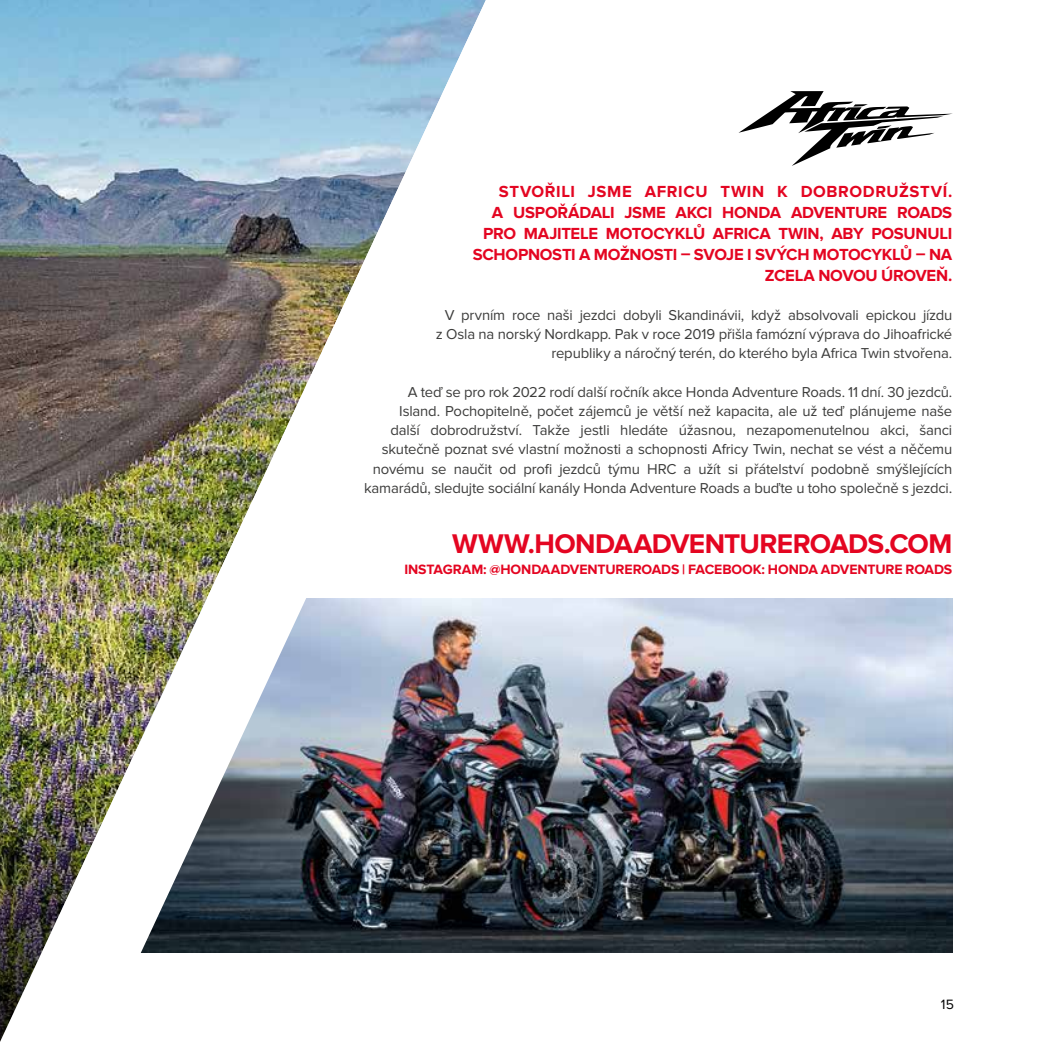
<style>
.page{position:relative;width:1042px;height:1042px;background:#fff}
.page>*{position:absolute;margin:0;border:0;box-sizing:border-box;transform-origin:0 0}
.t1{font:700 28px "Proxima Nova";letter-spacing:-.025em;color:#e40521}
.t2{font:700 16.62px/21px "Proxima Nova";letter-spacing:-.015em;color:#e40521;text-align:right}
.t3{font:14.88px/19.2px "Proxima Nova";letter-spacing:-.01em;color:#3c3c3b;text-align:right}
.t4{font:700 14px "Proxima Nova";letter-spacing:-.005em;color:#e40521}
.t5{font:14px "Proxima Nova";color:#000}
.s1{font-size:15.75px}
</style>
<div class="page">
<img style="left:585px;top:599px;width:367px;height:353px">
<svg style="left:738px;top:91px;width:215px;height:75px"></svg>
<img style="left:0;top:0;width:585px;height:1042px">
<p class="t2" style="left:473px;top:181px;width:481px">STVOŘILI JSME AFRICU TWIN K DOBRODRUŽSTVÍ.<br>A USPOŘÁDALI JSME AKCI HONDA ADVENTURE ROADS PRO MAJITELE MOTOCYKLŮ AFRICA TWIN, ABY POSUNULI SCHOPNOSTI A MOŽNOSTI – SVOJE I SVÝCH MOTOCYKLŮ – NA ZCELA NOVOU ÚROVEŇ.</p>
<p class="t3" style="left:436px;top:305px;width:518px">V prvním roce naši jezdci dobyli Skandinávii, když absolvovali epickou jízdu z Osla na norský Nordkapp. Pak v roce 2019 přišla famózní výprava do Jihoafrické republiky a náročný terén, do kterého byla Africa Twin stvořena.</p>
<p class="t3" style="left:364px;top:382px;width:590px">A teď se pro rok 2022 rodí další ročník akce Honda Adventure Roads. 11 dní. 30 jezdců.<br>Island. Pochopitelně, počet zájemců je větší než kapacita, ale už teď plánujeme naše<br>další dobrodružství. Takže jestli hledáte úžasnou, nezapomenutelnou akci, šanci skutečně poznat své vlastní možnosti a schopnosti Africy Twin, nechat se vést a něčemu novému se naučit od profi jezdců týmu HRC a užít si přátelství podobně smýšlejících kamarádů, sledujte sociální kanály Honda Adventure Roads a buďte u toho společně s jezdci<span class="s1">.</span></p>
<h1 class="t1" style="left:452px;top:527px;width:501px">WWW.HONDAADVENTUREROADS.COM</h1>
<p class="t4" style="left:404px;top:561px;width:549px">INSTAGRAM: @HONDAADVENTUREROADS | FACEBOOK: HONDA ADVENTURE ROADS</p>
<p class="t5" style="left:941px;top:996px;width:15px">15</p>
</div>
